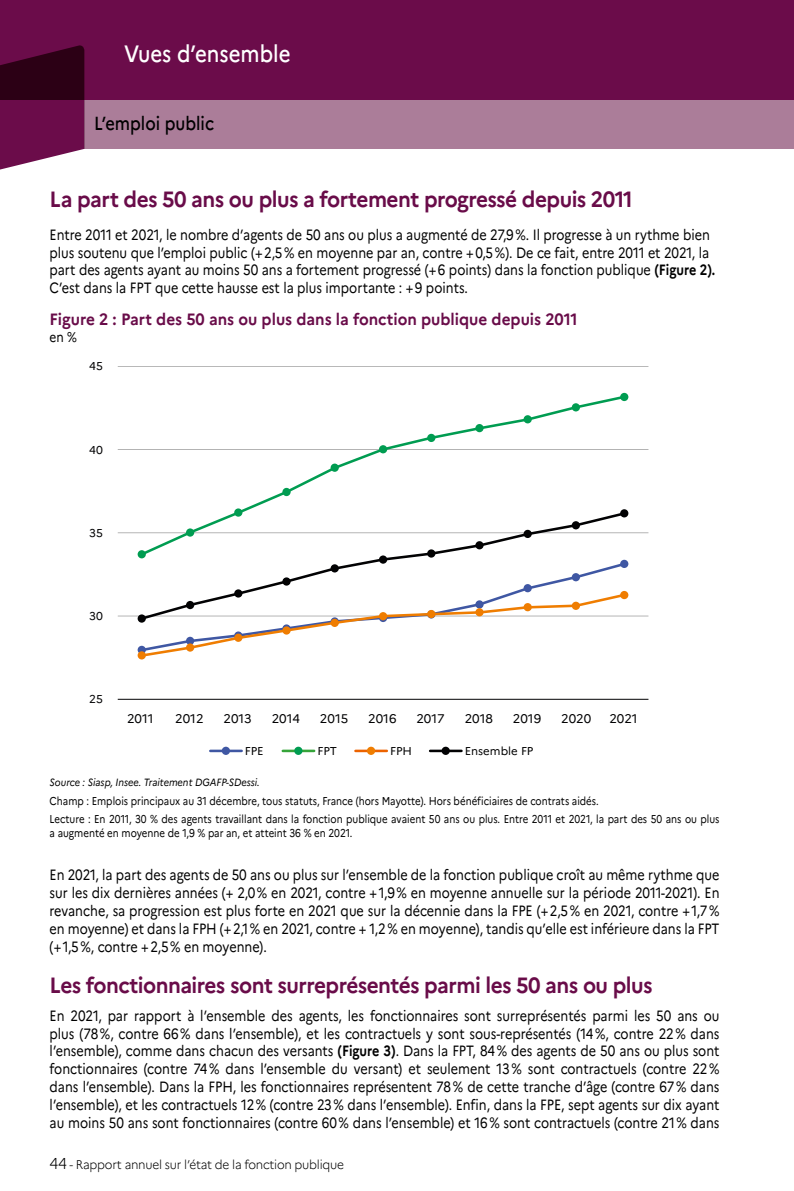
<style>
.page{position:relative;width:794px;height:1191px;background:#fff}
.page>*{position:absolute;margin:0;border:0;box-sizing:border-box;transform-origin:0 0}
.t1{font:500 23.62px "Marianne";color:#fff;scale:.87 1}
.t2{font:700 22.05px "Marianne";letter-spacing:-.025em;color:#690c49;scale:.94 1}
.t3{font:500 18.9px "Marianne";color:#000;scale:.87 1}
.t4{font:700 16.45px "Marianne";color:#690c49;scale:.94 1}
.t5{font:14.88px/17.8px "Marianne";color:#000;text-align:justify;scale:.85 1}
.t6{font:14px "Marianne";color:#000;scale:.85 1}
.t7{font:300 12.6px "Marianne";letter-spacing:-.02em;color:#000;scale:.94 1}
.t8{font:12.6px "Marianne";color:#020203}
.t9{font:11.38px/18.6px "Marianne";color:#000;scale:.85 1}
.t10{font:11.38px "Marianne";color:#000}
.t11{font:11.38px "Marianne";color:#020203}
.t12{font:italic 10.5px "Marianne";color:#000;scale:.9 1}
.s1{font-weight:700}
.s2{font-size:15.75px}
</style>
<div class="page">
<div style="left:84px;top:99px;width:710px;height:50px;background:#ab7d99"></div>
<div style="left:0;top:0;width:794px;height:99px;background:#6b0c4a"></div>
<svg style="left:0;top:45px;width:84px;height:125px"></svg>
<hr style="left:118px;top:699px;width:530px;height:1px;background:#020203">
<hr style="left:118px;top:366px;width:530px;height:1px;background:#020203">
<hr style="left:118px;top:449px;width:530px;height:1px;background:#020203">
<hr style="left:118px;top:532px;width:530px;height:1px;background:#020203">
<hr style="left:118px;top:616px;width:530px;height:1px;background:#020203">
<hr style="left:210px;top:749px;width:32px;height:3px;background:#3f57a3">
<div style="left:222px;top:746px;width:8px;height:9px;background:#3f57a3;border-radius:50%"></div>
<hr style="left:283px;top:749px;width:31px;height:3px;background:#36a43a">
<div style="left:294px;top:746px;width:8px;height:9px;background:#009c51;border-radius:50%"></div>
<hr style="left:355px;top:749px;width:32px;height:3px;background:#ec6300">
<div style="left:367px;top:746px;width:8px;height:9px;background:#ef7d01;border-radius:50%"></div>
<hr style="left:430px;top:749px;width:31px;height:3px;background:#020203">
<svg style="left:441px;top:746px;width:9px;height:9px"></svg>
<svg style="left:139px;top:394px;width:488px;height:116px"></svg>
<div style="left:282px;top:488px;width:9px;height:8px;background:#009c51;border-radius:50%"></div>
<div style="left:427px;top:434px;width:8px;height:8px;background:#009c51;border-radius:50%"></div>
<div style="left:475px;top:424px;width:8px;height:8px;background:#009c51;border-radius:50%"></div>
<div style="left:523px;top:415px;width:9px;height:8px;background:#009c51;border-radius:50%"></div>
<div style="left:572px;top:403px;width:8px;height:8px;background:#009c51;border-radius:50%"></div>
<div style="left:620px;top:393px;width:8px;height:8px;background:#009c51;border-radius:50%"></div>
<div style="left:330px;top:463px;width:9px;height:9px;background:#009c51;border-radius:50%"></div>
<div style="left:379px;top:445px;width:8px;height:8px;background:#009c51;border-radius:50%"></div>
<svg style="left:139px;top:510px;width:488px;height:51px"></svg>
<div style="left:379px;top:555px;width:8px;height:8px;background:#020203;border-radius:50%"></div>
<div style="left:427px;top:549px;width:8px;height:8px;background:#020203;border-radius:50%"></div>
<svg style="left:234px;top:561px;width:393px;height:31px"></svg>
<div style="left:138px;top:646px;width:8px;height:8px;background:#3f57a3;border-radius:50%"></div>
<div style="left:523px;top:584px;width:9px;height:8px;background:#3f57a3;border-radius:50%"></div>
<div style="left:572px;top:573px;width:8px;height:8px;background:#3f57a3;border-radius:50%"></div>
<div style="left:620px;top:560px;width:8px;height:8px;background:#3f57a3;border-radius:50%"></div>
<svg style="left:139px;top:592px;width:488px;height:66px"></svg>
<div style="left:523px;top:603px;width:9px;height:8px;background:#ef7d01;border-radius:50%"></div>
<div style="left:572px;top:601px;width:8px;height:9px;background:#ef7d01;border-radius:50%"></div>
<div style="left:620px;top:591px;width:8px;height:8px;background:#ef7d01;border-radius:50%"></div>
<div style="left:475px;top:608px;width:8px;height:8px;background:#ef7d01;border-radius:50%"></div>
<div style="left:427px;top:610px;width:8px;height:8px;background:#ef7d01;border-radius:50%"></div>
<div style="left:138px;top:651px;width:8px;height:8px;background:#ef7d01;border-radius:50%"></div>
<div style="left:186px;top:643px;width:8px;height:8px;background:#ef7d01;border-radius:50%"></div>
<div style="left:234px;top:633px;width:8px;height:9px;background:#ef7d01;border-radius:50%"></div>
<div style="left:282px;top:626px;width:9px;height:8px;background:#ef7d01;border-radius:50%"></div>
<div style="left:330px;top:619px;width:9px;height:8px;background:#ef7d01;border-radius:50%"></div>
<div style="left:379px;top:612px;width:8px;height:8px;background:#ef7d01;border-radius:50%"></div>
<h1 class="t1" style="left:124px;top:39px;width:193px">Vues d’ensemble</h1>
<p class="t3" style="left:94px;top:112px;width:139px">L’emploi public</p>
<h2 class="t2" style="left:50px;top:186px;width:622px">La part des 50 ans ou plus a fortement progressé depuis 2011</h2>
<p class="t5" style="left:50px;top:225px;width:784px;text-align:left">Entre 2011 et 2021, le nombre d’agents de 50 ans ou plus a augmenté de 27,9%. Il progresse à un rythme bien plus soutenu que l’emploi public (+2,5% en moyenne par an, contre +0,5%). De ce fait, entre 2011 et 2021, la part des agents ayant au moins 50 ans a fortement progressé (+6 points) dans la fonction publique <span class="s1">(Figure 2).<br></span>C’est dans la FPT que cette hausse est la plus importante : +9 points.</p>
<p class="t4" style="left:50px;top:309px;width:563px">Figure 2 : Part des 50 ans ou plus dans la fonction publique depuis 2011</p>
<p class="t6" style="left:50px;top:328px;width:34px">en %</p>
<p class="t11" style="left:89px;top:359px;width:15px">45</p>
<p class="t11" style="left:89px;top:443px;width:15px">40</p>
<p class="t11" style="left:89px;top:526px;width:15px">35</p>
<p class="t11" style="left:89px;top:609px;width:15px">30</p>
<p class="t11" style="left:89px;top:692px;width:15px">25</p>
<p class="t8" style="left:127px;top:710px;width:28px">2011</p>
<p class="t8" style="left:175px;top:710px;width:30px">2012</p>
<p class="t8" style="left:223px;top:710px;width:30px">2013</p>
<p class="t8" style="left:272px;top:710px;width:30px">2014</p>
<p class="t8" style="left:320px;top:710px;width:30px">2015</p>
<p class="t8" style="left:368px;top:710px;width:30px">2016</p>
<p class="t8" style="left:416px;top:710px;width:30px">2017</p>
<p class="t8" style="left:465px;top:710px;width:30px">2018</p>
<p class="t8" style="left:513px;top:710px;width:30px">2019</p>
<p class="t8" style="left:561px;top:710px;width:32px">2020</p>
<p class="t8" style="left:609px;top:710px;width:30px">2021</p>
<p class="t10" style="left:245px;top:744px;width:20px">FPE</p>
<p class="t10" style="left:317px;top:744px;width:21px">FPT</p>
<p class="t10" style="left:390px;top:744px;width:23px">FPH</p>
<p class="t10" style="left:465px;top:744px;width:70px">Ensemble FP</p>
<p class="t12" style="left:50px;top:776px;width:235px">Source : Siasp, Insee. Traitement DGAFP-SDessi.</p>
<p class="t9" style="left:50px;top:791px;width:789px">Champ : Emplois principaux au 31 décembre, tous statuts, France (hors Mayotte). Hors bénéficiaires de contrats aidés.<br>Lecture : En 2011, 30 % des agents travaillant dans la fonction publique avaient 50 ans ou plus. Entre 2011 et 2021, la part des 50 ans ou plus</p>
<p class="t9" style="left:50px;top:823px;width:358px">a augmenté en moyenne de 1,9 % par an, et atteint 36 % en 2021.</p>
<p class="t5" style="left:50px;top:866px;width:789px">En 2021, la part des agents de 50 ans ou plus sur l’ensemble de la fonction publique croît au même rythme que sur les dix dernières années (+ 2,0% en 2021, contre +1,9% en moyenne annuelle sur la période 2011-2021). En revanche, sa progression est plus forte en 2021 que sur la décennie dans la FPE (+2,5% en 2021, contre +1,7% en moyenne) et dans la FPH (+2,1% en 2021, contre + 1,2% en moyenne), tandis qu’elle est inférieure dans la FPT (+1,5%, contre +2,5% en moyenne).</p>
<h2 class="t2" style="left:50px;top:971px;width:643px">Les fonctionnaires sont surreprésentés parmi les 50 ans ou plus</h2>
<p class="t5" style="left:50px;top:1006px;width:789px">En 2021, par rapport à l’ensemble des agents, les fonctionnaires sont surreprésentés parmi les 50 ans ou plus (78%, contre 66% dans l’ensemble), et les contractuels y sont sous-représentés (14%, contre 22% dans l’ensemble), comme dans chacun des versants <span class="s1">(Figure 3)</span>. Dans la FPT, 84% des agents de 50 ans ou plus sont fonctionnaires (contre 74% dans l’ensemble du versant) et seulement 13% sont contractuels (contre 22% dans l’ensemble). Dans la FPH, les fonctionnaires représentent 78% de cette tranche d’âge (contre 67% dans l’ensemble), et les contractuels 12% (contre 23% dans l’ensemble). Enfin, dans la FPE, sept agents sur dix ayant au moins 50 ans sont fonctionnaires (contre 60% dans l’ensemble) et 16% sont contractuels (contre 21% dans</p>
<p class="t7" style="left:50px;top:1157px;width:315px"><span class="s2">44</span> - Rapport annuel sur l’état de la fonction publique</p>
</div>
